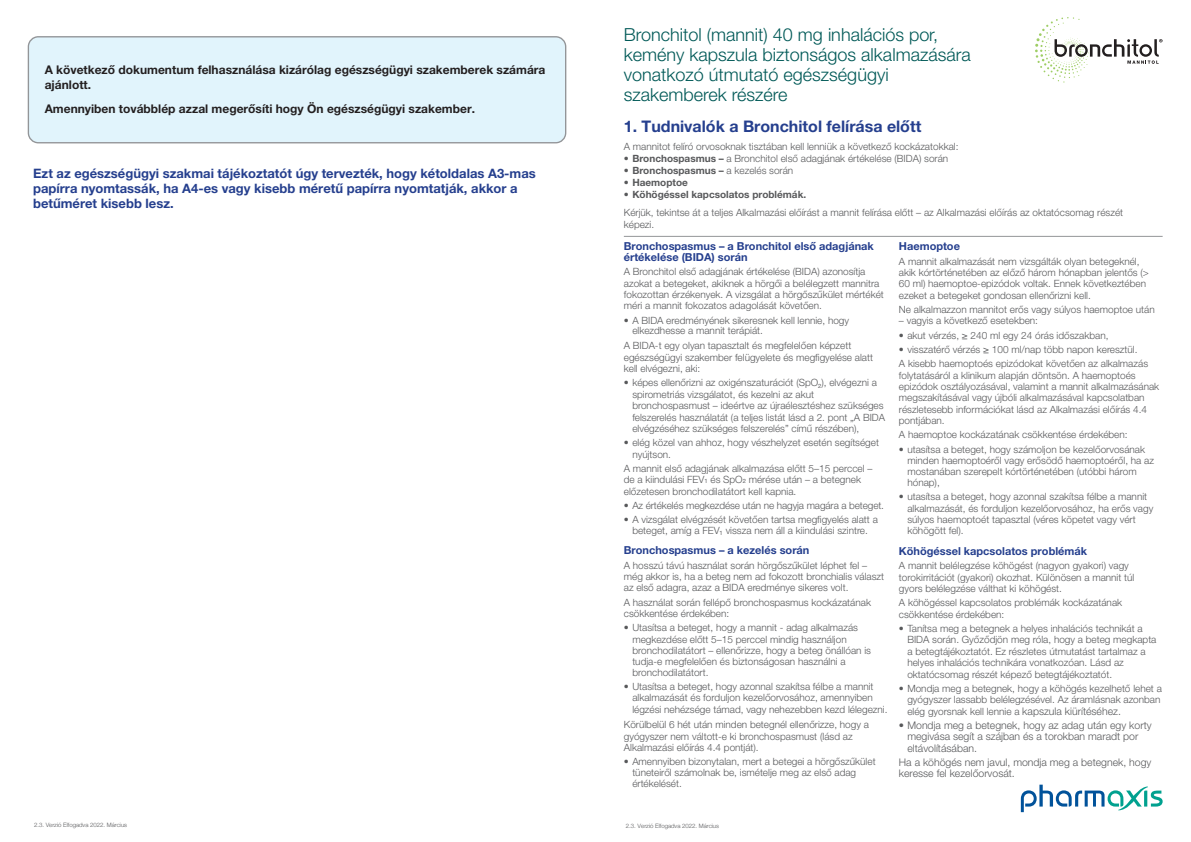
<style>
.page{position:relative;width:1191px;height:842px;background:#fff}
.page>*{position:absolute;margin:0;border:0;box-sizing:border-box;transform-origin:0 0}
.t1{font:300 18px/20px "Helvetica Neue LT Pro";color:#005957}
.t2{font:700 16px "Helvetica Neue LT Pro";color:#253f8e}
.t3{font:700 13px/15px "Helvetica Neue LT Pro";color:#253f8e}
.t4{font:700 12px/15px "Helvetica Neue LT Pro";color:#231f20}
.t5{font:700 11px/11px "Helvetica Neue LT Pro";color:#253f8e}
.t6{font:300 10.5px/11.4px "Helvetica Neue LT Pro";color:#57585a}
.t7{font:300 10px/11.4px "Helvetica Neue LT Pro";color:#57585a}
.t8{font:700 10px "Helvetica Neue LT Pro";color:#57585a}
.t9{font:300 6px "Helvetica Neue";color:#57585a}
.s1{font-weight:700}
.s2{font-weight:300}
.s3{font-weight:400;font-size:5.8px}
.s4{font-size:10.5px}
</style>
<div class="page">
<hr style="left:624px;top:236px;width:538px;height:1px;background:#939598">
<svg style="left:1020px;top:785px;width:142px;height:27px"></svg>
<svg style="left:1035px;top:17px;width:127px;height:66px"></svg>
<div style="left:28px;top:37px;width:537px;height:106px;background:#e1f4fc;border-radius:10px"></div>
<div style="left:28px;top:36px;width:538px;height:107px;border:1px solid #939598;border-radius:10px"></div>
<p class="t4" style="left:45px;top:62px;width:502px">A következő dokumentum felhasználása kizárólag egészségügyi szakemberek számára ajánlott.</p>
<p class="t4" style="left:45px;top:101px;width:432px">Amennyiben továbblép azzal megerősíti hogy Ön egészségügyi szakember.</p>
<h3 class="t3" style="left:33px;top:165px;width:504px;text-indent:387px">kétoldalas A3-mas papírra nyomtassák, ha A4-es vagy kisebb méretű papírra nyomtatják, akkor a betűméret kisebb lesz.</h3>
<h3 class="t3" style="left:33px;top:165px;width:351px">Ezt az egészségügyi szakmai tájékoztatót úgy tervezték,</h3>
<h1 class="t1" style="left:624px;top:24px;width:348px">Bronchitol (mannit) 40 mg inhalációs por, kemény kapszula biztonságos alkalmazására vonatkozó útmutató egészségügyi szakemberek részére</h1>
<h2 class="t2" style="left:624px;top:117px;width:299px">1. Tudnivalók a Bronchitol felírása előtt</h2>
<p class="t7" style="left:624px;top:140px;width:336px">A mannitot felíró orvosoknak tisztában kell lenniük a következő kockázatokkal:</p>
<p class="t7" style="left:624px;top:152px;width:326px"><span class="s1">• Bronchospasmus –</span> a Bronchitol első adagjának értékelése (BIDA) során</p>
<p class="t8" style="left:624px;top:164px;width:171px">• Bronchospasmus – <span class="s2">a kezelés során</span></p>
<p class="t8" style="left:624px;top:176px;width:66px">• Haemoptoe</p>
<p class="t8" style="left:624px;top:188px;width:184px">• Köhögéssel kapcsolatos problémák.</p>
<p class="t7" style="left:624px;top:206px;width:501px;line-height:12px">Kérjük, tekintse át a teljes Alkalmazási előírást a mannit felírása előtt – az Alkalmazási előírás az oktatócsomag részét képezi.</p>
<p class="t5" style="left:624px;top:240px;width:251px">Bronchospasmus – a Bronchitol első adagjának értékelése (BIDA) során</p>
<p class="t7" style="left:624px;top:266px;width:261px">A Bronchitol első adagjának értékelése (BIDA) azonosítja azokat a betegeket, akiknek a hörgői a belélegzett mannitra fokozottan érzékenyek. A vizsgálat a hörgőszűkület mértékét méri a mannit fokozatos adagolását követően.</p>
<p class="t7" style="left:632px;top:314px;width:218px;line-height:10.7px;text-indent:-8px">• A BIDA eredményének sikeresnek kell lennie, hogy elkezdhesse a mannit terápiát.</p>
<p class="t7" style="left:624px;top:340px;width:251px">A BIDA-t egy olyan tapasztalt és megfelelően képzett egészségügyi szakember felügyelete és megfigyelése alatt kell elvégezni, aki:</p>
<p class="t7" style="left:632px;top:377px;width:254px;text-indent:-8px">• képes ellenőrizni az oxigénszaturációt (SpO<sub>2</sub>), elvégezni a spirometriás vizsgálatot, és kezelni az akut bronchospasmust – ideértve az újraélesztéshez szükséges felszerelés használatát (a teljes listát lásd a 2. pont „A BIDA elvégzéséhez szükséges felszerelés” című részében),</p>
<p class="t7" style="left:632px;top:437px;width:248px;text-indent:-8px">• elég közel van ahhoz, hogy vészhelyzet esetén segítséget nyújtson.</p>
<p class="t7" style="left:624px;top:462px;width:250px">A mannit első adagjának alkalmazása előtt 5–15 perccel – de a kiindulási FEV<span class="s3">1</span> és SpO<span class="s3">2</span> mérése után – a betegnek előzetesen bronchodilatátort kell kapnia.</p>
<p class="t7" style="left:624px;top:499px;width:262px">• Az értékelés megkezdése után ne hagyja magára a beteget.</p>
<p class="t7" style="left:624px;top:514px;width:255px;text-align:center">• A vizsgálat elvégzését követően tartsa megfigyelés alatt a beteget, amíg a FEV<span class="s3">1</span> vissza nem áll a kiindulási szintre.</p>
<p class="t5" style="left:624px;top:545px;width:187px">Bronchospasmus – a kezelés során</p>
<p class="t7" style="left:624px;top:559px;width:262px">A hosszú távú használat során hörgőszűkület léphet fel – még akkor is, ha a beteg nem ad fokozott bronchialis választ az első adagra, azaz a BIDA eredménye sikeres volt.</p>
<p class="t7" style="left:624px;top:596px;width:249px">A használat során fellépő bronchospasmus kockázatának csökkentése érdekében:</p>
<p class="t7" style="left:632px;top:622px;width:240px;text-indent:-8px">• Utasítsa a beteget, hogy a mannit - adag alkalmazás megkezdése előtt 5–15 perccel mindig használjon bronchodilatátort – ellenőrizze, hogy a beteg önállóan is tudja-e megfelelően és biztonságosan használni a bronchodilatátort.</p>
<p class="t7" style="left:632px;top:681px;width:257px;line-height:11px;text-indent:-8px">• Utasítsa a beteget, hogy azonnal szakítsa félbe a mannit alkalmazását és forduljon kezelőorvosához, amennyiben légzési nehézsége támad, vagy nehezebben kezd lélegezni.</p>
<p class="t7" style="left:624px;top:719px;width:247px">Körülbelül 6 hét után minden betegnél ellenőrizze, hogy a gyógyszer nem váltott-e ki bronchospasmust (lásd az<br>Alkalmazási előírás 4.4 pontját).</p>
<p class="t7" style="left:632px;top:756px;width:245px;line-height:11px;text-indent:-8px">• Amennyiben bizonytalan, mert a betegei a hörgőszűkület tüneteiről számolnak be, ismételje meg az első adag értékelését.</p>
<p class="t5" style="left:899px;top:241px;width:63px">Haemoptoe</p>
<p class="t7" style="left:899px;top:255px;width:251px">A mannit alkalmazását nem vizsgálták olyan betegeknél, akik kórtörténetében az előző három hónapban jelentős (&gt; 60 ml) haemoptoe-epizódok voltak. Ennek következtében ezeket a betegeket gondosan ellenőrizni kell.</p>
<p class="t7" style="left:899px;top:304px;width:257px">Ne alkalmazzon mannitot erős vagy súlyos haemoptoe után</p>
<p class="t7" style="left:899px;top:315px;width:141px">– vagyis a következő esetekben:</p>
<p class="t7" style="left:899px;top:329px;width:211px">• akut vérzés, ≥ 240 ml egy 24 órás időszakban,</p>
<p class="t7" style="left:899px;top:342px;width:251px;line-height:14.2px">• visszatérő vérzés ≥ 100 ml/nap több napon keresztül.<br>A kisebb haemoptoés epizódokat követően az alkalmazás</p>
<p class="t7" style="left:899px;top:369px;width:262px">folytatásáról a klinikum alapján döntsön. A haemoptoés epizódok osztályozásával, valamint a mannit alkalmazásának megszakításával vagy újbóli alkalmazásával kapcsolatban részletesebb információkat lásd az Alkalmazási előírás 4.4 pontjában.</p>
<p class="t7" style="left:899px;top:429px;width:230px">A haemoptoe kockázatának csökkentése érdekében:</p>
<p class="t7" style="left:907px;top:443px;width:248px;text-indent:-8px">• utasítsa a beteget, hogy számoljon be kezelőorvosának minden haemoptoéről vagy erősödő haemoptoéről, ha az mostanában szerepelt kórtörténetében (utóbbi három hónap),</p>
<p class="t7" style="left:907px;top:491px;width:247px;text-indent:-8px">• utasítsa a beteget, hogy azonnal szakítsa félbe a mannit alkalmazását, és forduljon kezelőorvosához, ha erős vagy súlyos haemoptoét tapasztal (véres köpetet vagy vért köhögött fel).</p>
<p class="t5" style="left:899px;top:545px;width:190px">Köhögéssel kapcsolatos problémák</p>
<p class="t7" style="left:899px;top:560px;width:237px">A mannit belélegzése köhögést (nagyon gyakori) vagy torokirritációt (gyakori) okozhat. Különösen a mannit túl gyors belélegzése válthat ki köhögést.</p>
<p class="t7" style="left:899px;top:597px;width:225px">A köhögéssel kapcsolatos problémák kockázatának csökkentése érdekében:</p>
<p class="t7" style="left:907px;top:623px;width:250px;text-indent:-8px">• Tanítsa meg a betegnek a helyes inhalációs technikát a BIDA során. Győződjön meg róla, hogy a beteg megkapta a betegtájékoztatót. Ez részletes útmutatást tartalmaz a helyes inhalációs technikára vonatkozóan. Lásd az oktatócsomag részét képező betegtájékoztatót.</p>
<p class="t7" style="left:907px;top:682px;width:256px;text-indent:-8px">• Mondja meg a betegnek, hogy a köhögés kezelhető lehet a gyógyszer lassabb belélegzésével. Az áramlásnak azonban elég gyorsnak kell lennie a <span class="s4">kapszula kiürítéséhez.</span></p>
<p class="t6" style="left:907px;top:719px;width:246px;text-indent:-9px">• Mondja meg a betegnek, hogy az adag után egy korty megivása segít a szájban és a torokban maradt por eltávolításában.</p>
<p class="t6" style="left:899px;top:756px;width:254px">Ha a köhögés nem javul, mondja meg a betegnek, hogy keresse fel kezelőorvosát.</p>
<p class="t9" style="left:34px;top:820px;width:95px">2.3. Verzió Elfogadva 2022. Március</p>
<p class="t9" style="left:626px;top:821px;width:95px">2.3. Verzió Elfogadva 2022. Március</p>
</div>
